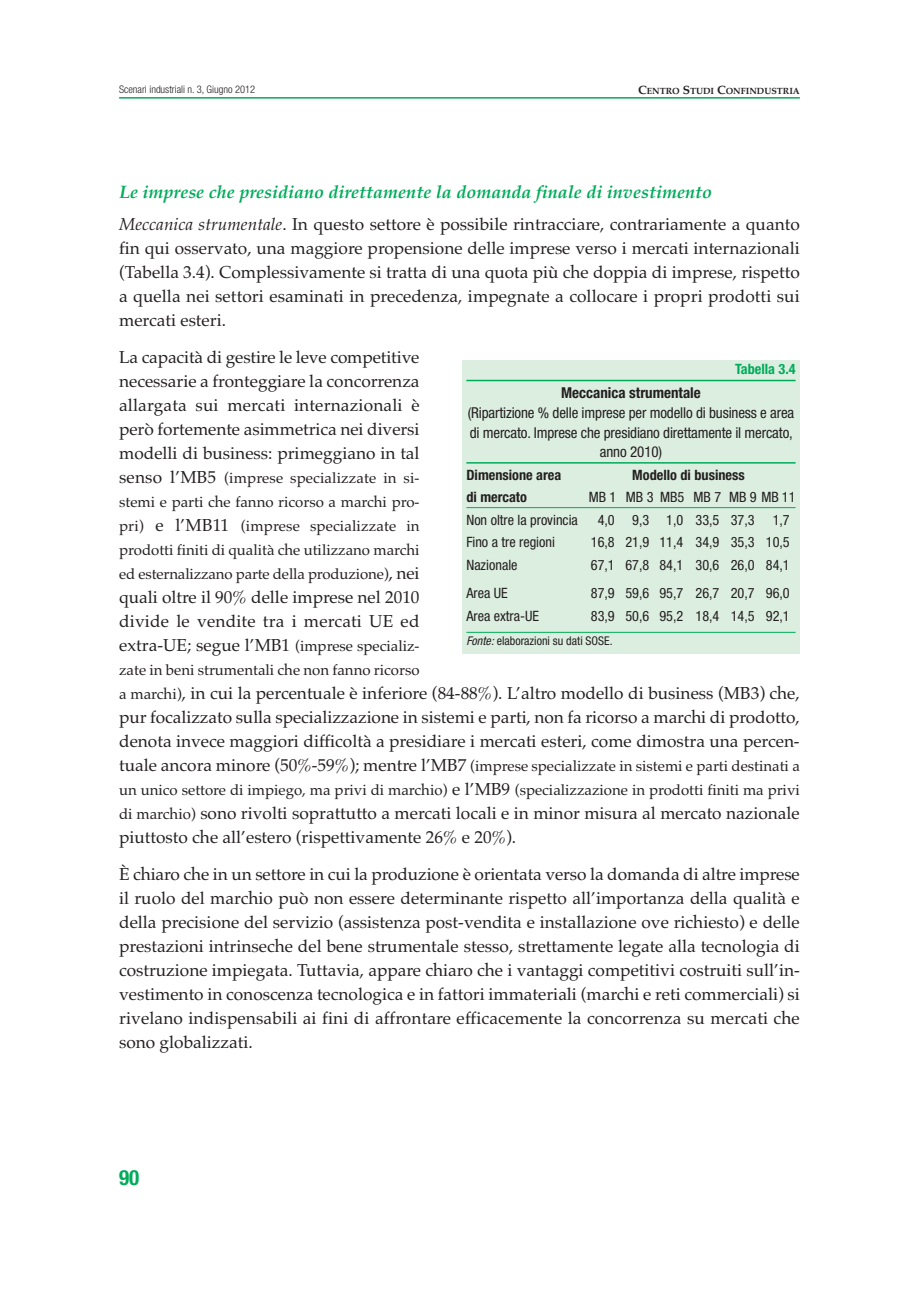
<style>
.page{position:relative;width:919px;height:1289px;background:#fff}
.page>*{position:absolute;margin:0;border:0;box-sizing:border-box;transform-origin:0 0}
.t1{font:700 condensed 21px "Helvetica Neue";color:#00ac5a}
.t2{font:italic 700 18px "Palatino";color:#00ac5a}
.t3{font:17.25px/24px "Palatino";color:#231f20;text-align:justify}
.t4{font:15px/24px "Palatino";color:#231f20;text-align:justify}
.t5{font:condensed 15px/19.5px "Helvetica Neue";letter-spacing:-.01em;color:#231f20;text-align:center}
.t6{font:700 condensed 15px "Helvetica Neue";color:#231f20}
.t7{font:condensed 14.25px "Helvetica Neue";color:#231f20}
.t8{font:700 condensed 14.25px "Helvetica Neue";color:#231f20}
.t9{font:700 condensed 14.25px "Helvetica Neue";color:#00ac5a}
.t10{font:condensed 12px "Helvetica Neue";color:#231f20}
.t11{font:300 condensed 10.5px "Helvetica Neue";color:#231f20}
.t12{font:700 9px "Palatino";color:#231f20}
.s1{font-size:12px}
.s2{font-style:italic}
.s3{font-size:17.25px}
.s4{font-size:15px}
</style>
<div class="page">
<hr style="left:119px;top:97px;width:680px;height:2px;background:#00ac5a">
<div style="left:462px;top:360px;width:337px;height:293px;background:#dceee0"></div>
<hr style="left:466px;top:380px;width:329px;height:1px;background:#00ac5a">
<hr style="left:466px;top:462px;width:329px;height:1px;background:#00ac5a">
<hr style="left:466px;top:507px;width:329px;height:1px;background:#00ac5a">
<hr style="left:466px;top:632px;width:329px;height:1px;background:#00ac5a">
<p class="t11" style="left:119px;top:85px;width:138px">Scenari industriali n. 3, Giugno 2012</p>
<p class="t12" style="left:638px;top:86px;width:163px"><span class="s1">C</span>ENTRO <span class="s1">S</span>TUDI <span class="s1">C</span>ONFINDUSTRIA</p>
<p class="t2" style="left:119px;top:181px;width:594px">Le imprese che presidiano direttamente la domanda finale di investimento</p>
<p class="t3" style="left:119px;top:214px;width:682px"><span class="s2">Meccanica strumentale</span>. In questo settore è possibile rintracciare, contrariamente a quanto fin qui osservato, una maggiore propensione delle imprese verso i mercati internazionali (Tabella 3.4). Complessivamente si tratta di una quota più che doppia di imprese, rispetto a quella nei settori esaminati in precedenza, impegnate a collocare i propri prodotti sui mercati esteri.</p>
<p class="t3" style="left:119px;top:347px;width:302px">La capacità di gestire le leve competitive necessarie a fronteggiare la concorrenza allargata sui mercati internazionali è però fortemente asimmetrica nei diversi modelli di business: primeggiano in tal</p>
<p class="t4" style="left:119px;top:468px;width:302px"><span class="s3">senso l’MB5</span> (imprese specializzate in si&shy;stemi e parti che fanno ricorso a marchi pro&shy;pri) <span class="s3">e l’MB11</span> (imprese specializzate in prodotti finiti di qualità che utilizzano marchi ed esternalizzano parte della produzione)<span class="s3">, nei</span></p>
<p class="t3" style="left:119px;top:587px;width:302px">quali oltre il 90% delle imprese nel 2010 divide le vendite tra i mercati UE ed extra-UE; segue l’MB1 <span class="s4">(imprese specializ-</span></p>
<p class="t4" style="left:119px;top:660px;width:302px">zate in beni strumentali che non fanno ricorso</p>
<p class="t3" style="left:119px;top:683px;width:682px"><span class="s4">a marchi)</span>, in cui la percentuale è inferiore (84-88%). L’altro modello di business (MB3) che, pur focalizzato sulla specializzazione in sistemi e parti, non fa ricorso a marchi di prodotto, denota invece maggiori difficoltà a presidiare i mercati esteri, come dimostra una percen-</p>
<p class="t4" style="left:119px;top:756px;width:682px"><span class="s3">tuale ancora minore (50%-59%); mentre l’MB7</span> (imprese specializzate in sistemi e parti destinati a un unico settore di impiego, ma privi di marchio) <span class="s3">e l’MB9</span> (specializzazione in prodotti finiti ma privi</p>
<p class="t3" style="left:119px;top:803px;width:682px"><span class="s4">di marchio)</span> sono rivolti soprattutto a mercati locali e in minor misura al mercato nazionale piuttosto che all’estero (rispettivamente 26% e 20%).</p>
<p class="t3" style="left:119px;top:864px;width:682px">È chiaro che in un settore in cui la produzione è orientata verso la domanda di altre imprese il ruolo del marchio può non essere determinante rispetto all’importanza della qualità e della precisione del servizio (assistenza post-vendita e installazione ove richiesto) e delle prestazioni intrinseche del bene strumentale stesso, strettamente legate alla tecnologia di costruzione impiegata. Tuttavia, appare chiaro che i vantaggi competitivi costruiti sull’in&shy;vestimento in conoscenza tecnologica e in fattori immateriali (marchi e reti commerciali) si rivelano indispensabili ai fini di affrontare efficacemente la concorrenza su mercati che sono globalizzati.</p>
<p class="t9" style="left:735px;top:364px;width:62px">Tabella 3.4</p>
<p class="t6" style="left:561px;top:388px;width:141px">Meccanica strumentale</p>
<p class="t5" style="left:468px;top:404px;width:328px">(Ripartizione % delle imprese per modello di business e area di mercato. Imprese che presidiano direttamente il mercato, anno 2010)</p>
<p class="t8" style="left:466px;top:469px;width:96px">Dimensione area</p>
<p class="t8" style="left:632px;top:469px;width:114px">Modello di business</p>
<p class="t8" style="left:466px;top:492px;width:62px">di mercato</p>
<p class="t7" style="left:588px;top:492px;width:208px">MB 1 MB 3 MB5 MB 7 MB 9 MB 11</p>
<p class="t7" style="left:466px;top:514px;width:113px">Non oltre la provincia</p>
<p class="t7" style="left:597px;top:514px;width:158px">4,0 9,3 1,0 33,5 37,3</p>
<p class="t7" style="left:772px;top:514px;width:19px">1,7</p>
<p class="t7" style="left:466px;top:537px;width:90px">Fino a tre regioni</p>
<p class="t7" style="left:590px;top:537px;width:200px">16,8 21,9 11,4 34,9 35,3 10,5</p>
<p class="t7" style="left:466px;top:559px;width:53px">Nazionale</p>
<p class="t7" style="left:591px;top:559px;width:200px">67,1 67,8 84,1 30,6 26,0 84,1</p>
<p class="t7" style="left:466px;top:588px;width:43px">Area UE</p>
<p class="t7" style="left:590px;top:588px;width:200px">87,9 59,6 95,7 26,7 20,7 96,0</p>
<p class="t7" style="left:466px;top:610px;width:74px">Area extra-UE</p>
<p class="t7" style="left:590px;top:610px;width:200px">83,9 50,6 95,2 18,4 14,5 92,1</p>
<p class="t10" style="left:466px;top:637px;width:148px"><span class="s2">Fonte:</span>elaborazioni su dati SOSE.</p>
<p class="t1" style="left:119px;top:1169px;width:22px">90</p>
</div>
